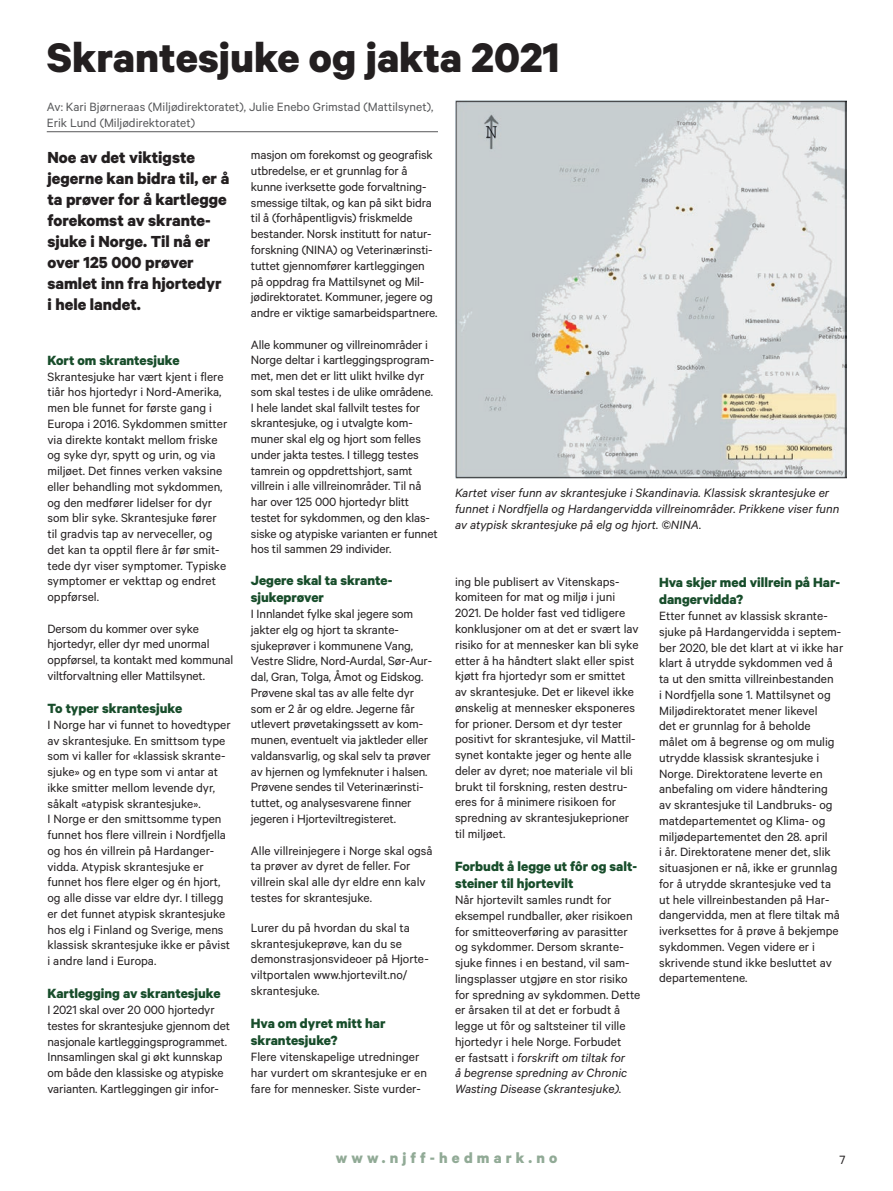
<style>
.page{position:relative;width:893px;height:1191px;background:#fff}
.page>*{position:absolute;margin:0;border:0;box-sizing:border-box;transform-origin:0 0}
.t1{font:700 46.5px "Calibre";color:#231f20}
.t2{font:700 18px/21px "Calibre";color:#231f20}
.t3{font:700 16.5px "Calibre";letter-spacing:.25em;color:#91aa96}
.t4{font:700 15px/17.4px "Calibre";color:#184d2b}
.t5{font:13.5px/15.8px "Calibre";color:#231f20}
.t6{font:italic 13.5px/15.8px "Calibre";color:#231f20}
.t7{font:13.5px/16.5px "Calibre";color:#57585a}
.s1{font-style:italic}
</style>
<div class="page">
<img style="left:455px;top:100px;width:391px;height:378px">
<hr style="left:47px;top:131px;width:391px;height:1px;background:#57585a">
<h1 class="t1" style="left:47px;top:29px;width:515px">Skrantesjuke og jakta 2021</h1>
<p class="t7" style="left:47px;top:98px;width:388px">Av: Kari Bjørneraas (Miljødirektoratet), Julie Enebo Grimstad (Mattilsynet),<br>Erik Lund (Miljødirektoratet)</p>
<h2 class="t2" style="left:47px;top:146px;width:183px">Noe av det viktigste jegerne kan bidra til, er å ta prøver for å kartlegge forekomst av skrante&shy;sjuke i Norge. Til nå er over 125 000 prøver samlet inn fra hjortedyr i hele landet.</h2>
<p class="t4" style="left:47px;top:351px;width:134px">Kort om skrantesjuke</p>
<p class="t5" style="left:47px;top:368px;width:181px">Skrantesjuke har vært kjent i flere tiår hos hjortedyr i Nord-Amerika, men ble funnet for første gang i<br>Europa i 2016. Sykdommen smitter via direkte kontakt mellom friske og syke dyr, spytt og urin, og via miljøet. Det finnes verken vaksine eller behandling mot sykdommen, og den medfører lidelser for dyr som blir syke. Skrantesjuke fører til gradvis tap av nerveceller, og det kan ta opptil flere år før smit&shy;tede dyr viser symptomer. Typiske symptomer er vekttap og endret oppførsel.</p>
<p class="t5" style="left:47px;top:620px;width:187px">Dersom du kommer over syke hjortedyr, eller dyr med unormal oppførsel, ta kontakt med kommunal viltforvaltning eller Mattilsynet.</p>
<p class="t4" style="left:47px;top:699px;width:136px">To typer skrantesjuke</p>
<p class="t5" style="left:47px;top:716px;width:185px">I Norge har vi funnet to hovedtyper av skrantesjuke. En smittsom type som vi kaller for «klassisk skrante&shy;sjuke» og en type som vi antar at ikke smitter mellom levende dyr, såkalt «atypisk skrantesjuke».<br>I Norge er den smittsomme typen funnet hos flere villrein i Nordfjella og hos én villrein på Hardanger&shy;vidda. Atypisk skrantesjuke er funnet hos flere elger og én hjort, og alle disse var eldre dyr. I tillegg er det funnet atypisk skrantesjuke hos elg i Finland og Sverige, mens klassisk skrantesjuke ikke er påvist i andre land i Europa.</p>
<p class="t4" style="left:47px;top:984px;width:175px">Kartlegging av skrantesjuke</p>
<p class="t5" style="left:47px;top:1001px;width:184px">I 2021 skal over 20 000 hjortedyr testes for skrantesjuke gjennom det nasjonale kartleggingsprogrammet.<br>Innsamlingen skal gi økt kunnskap om både den klassiske og atypiske varianten. Kartleggingen gir infor-</p>
<p class="t5" style="left:251px;top:147px;width:188px">masjon om forekomst og geografisk utbredelse, er et grunnlag for å kunne iverksette gode forvaltning&shy;smessige tiltak, og kan på sikt bidra til å (forhåpentligvis) friskmelde bestander. Norsk institutt for natur&shy;forskning (NINA) og Veterinærinsti&shy;tuttet gjennomfører kartleggingen på oppdrag fra Mattilsynet og Mil&shy;jødirektoratet. Kommuner, jegere og andre er viktige samarbeidspartnere.</p>
<p class="t5" style="left:251px;top:336px;width:188px">Alle kommuner og villreinområder i Norge deltar i kartleggingsprogram&shy;met, men det er litt ulikt hvilke dyr som skal testes i de ulike områdene.<br>I hele landet skal fallvilt testes for skrantesjuke, og i utvalgte kom&shy;muner skal elg og hjort som felles under jakta testes. I tillegg testes tamrein og oppdrettshjort, samt villrein i alle villreinområder. Til nå har over 125 000 hjortedyr blitt testet for sykdommen, og den klas&shy;siske og atypiske varianten er funnet hos til sammen 29 individer.</p>
<p class="t4" style="left:251px;top:571px;width:142px">Jegere skal ta skrante&shy;sjukeprøver</p>
<p class="t5" style="left:251px;top:605px;width:183px">I Innlandet fylke skal jegere som jakter elg og hjort ta skrante&shy;sjukeprøver i kommunene Vang, Vestre Slidre, Nord-Aurdal, Sør-Aur&shy;dal, Gran, Tolga, Åmot og Eidskog.<br>Prøvene skal tas av alle felte dyr som er 2 år og eldre. Jegerne får utlevert prøvetakingssett av kom&shy;munen, eventuelt via jaktleder eller valdansvarlig, og skal selv ta prøver av hjernen og lymfeknuter i halsen.<br>Prøvene sendes til Veterinærinsti&shy;tuttet, og analysesvarene finner jegeren i Hjorteviltregisteret.</p>
<p class="t5" style="left:251px;top:842px;width:183px">Alle villreinjegere i Norge skal også ta prøver av dyret de feller. For villrein skal alle dyr eldre enn kalv testes for skrantesjuke.</p>
<p class="t5" style="left:251px;top:919px;width:179px">Lurer du på hvordan du skal ta skrantesjukeprøve, kan du se demonstrasjonsvideoer på Hjorte&shy;viltportalen www.hjortevilt.no/ skrantesjuke.</p>
<p class="t4" style="left:251px;top:1014px;width:136px">Hva om dyret mitt har skrantesjuke?</p>
<p class="t5" style="left:251px;top:1048px;width:178px">Flere vitenskapelige utredninger har vurdert om skrantesjuke er en fare for mennesker. Siste vurder-</p>
<p class="t6" style="left:455px;top:485px;width:386px">Kartet viser funn av skrantesjuke i Skandinavia. Klassisk skrantesjuke er funnet i Nordfjella og Hardangervidda villreinområder. Prikkene viser funn av atypisk skrantesjuke på elg og hjort. ©NINA.</p>
<p class="t5" style="left:455px;top:573px;width:185px">ing ble publisert av Vitenskaps&shy;komiteen for mat og miljø i juni 2021. De holder fast ved tidligere konklusjoner om at det er svært lav risiko for at mennesker kan bli syke etter å ha håndtert slakt eller spist kjøtt fra hjortedyr som er smittet av skrantesjuke. Det er likevel ikke ønskelig at mennesker eksponeres for prioner. Dersom et dyr tester positivt for skrantesjuke, vil Mattil&shy;synet kontakte jeger og hente alle deler av dyret; noe materiale vil bli brukt til forskning, resten destru&shy;eres for å minimere risikoen for spredning av skrantesjukeprioner til miljøet.</p>
<p class="t4" style="left:455px;top:857px;width:184px">Forbudt å legge ut fôr og salt&shy;steiner til hjortevilt</p>
<p class="t5" style="left:455px;top:891px;width:187px">Når hjortevilt samles rundt for eksempel rundballer, øker risikoen for smitteoverføring av parasitter og sykdommer. Dersom skrante&shy;sjuke finnes i en bestand, vil sam&shy;lingsplasser utgjøre en stor risiko for spredning av sykdommen. Dette er årsaken til at det er forbudt å legge ut fôr og saltsteiner til ville hjortedyr i hele Norge. Forbudet<br>er fastsatt i <span class="s1">forskrift om tiltak for<br>å begrense spredning av Chronic Wasting Disease (skrantesjuke).</span></p>
<p class="t4" style="left:659px;top:573px;width:183px">Hva skjer med villrein på Har&shy;dangervidda?</p>
<p class="t5" style="left:659px;top:607px;width:186px">Etter funnet av klassisk skrante&shy;sjuke på Hardangervidda i septem&shy;ber 2020, ble det klart at vi ikke har klart å utrydde sykdommen ved å ta ut den smitta villreinbestanden<br>i Nordfjella sone 1. Mattilsynet og<br>Miljødirektoratet mener likevel<br>det er grunnlag for å beholde<br>målet om å begrense og om mulig utrydde klassisk skrantesjuke i<br>Norge. Direktoratene leverte en anbefaling om videre håndtering av skrantesjuke til Landbruks- og matdepartementet og Klima- og miljødepartementet den 28. april<br>i år. Direktoratene mener det, slik situasjonen er nå, ikke er grunnlag for å utrydde skrantesjuke ved ta ut hele villreinbestanden på Har&shy;dangervidda, men at flere tiltak må iverksettes for å prøve å bekjempe sykdommen. Vegen videre er i skrivende stund ikke besluttet av departementene.</p>
<p class="t3" style="left:336px;top:1148px;width:223px">www.njff-hedmark.no</p>
<p class="t5" style="left:839px;top:1151px;width:7px">7</p>
</div>
